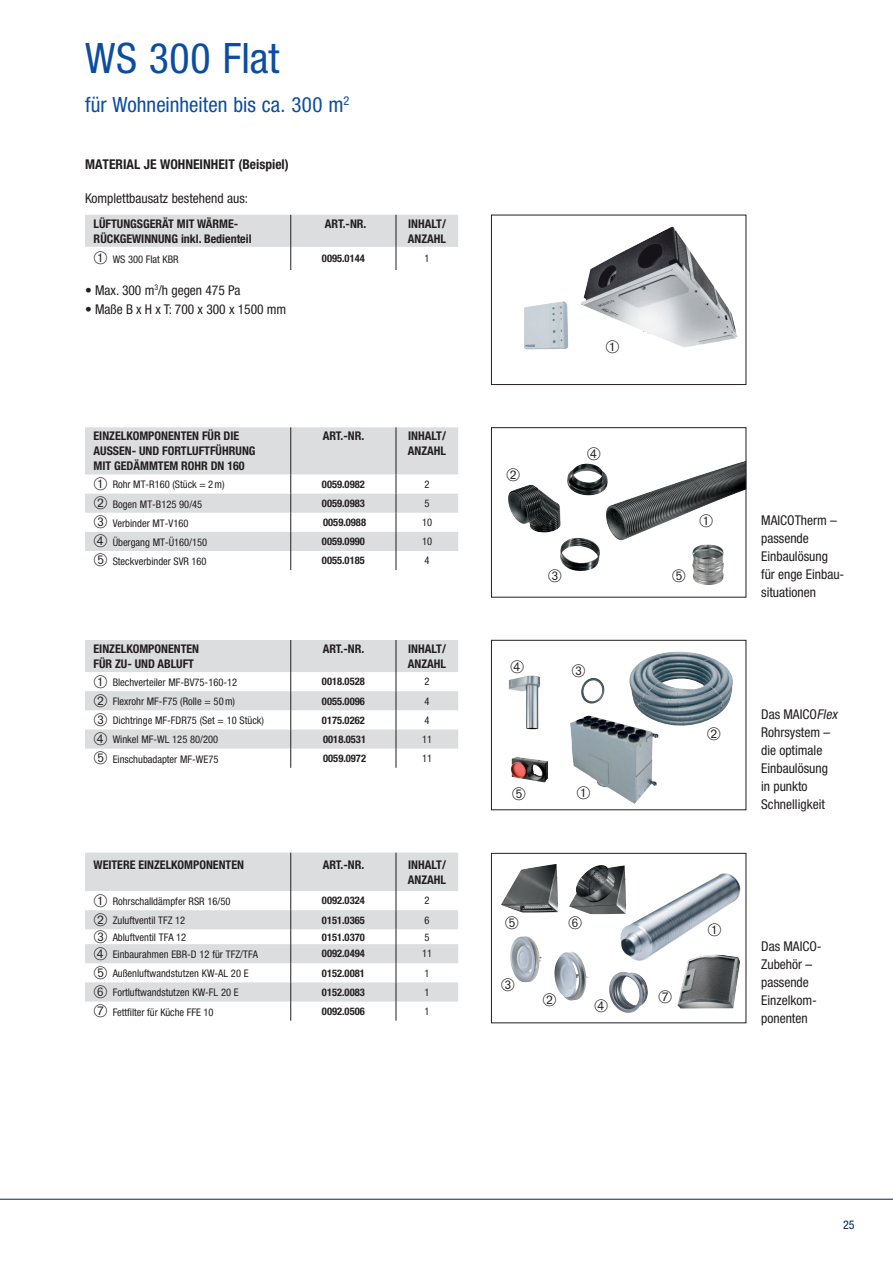
<style>
.page{position:relative;width:893px;height:1263px;background:#fff}
.page>*{position:absolute;margin:0;border:0;box-sizing:border-box;transform-origin:0 0}
.t1{font:condensed 42px "Helvetica Neue LTW1 G";letter-spacing:.01em;color:#0d4da1}
.t2{font:condensed 21px "Helvetica Neue LTW1 G";color:#0d4da1}
.t3{font:condensed 13.5px/18px "Helvetica Neue LTW1 G";color:#231f20}
.t4{font:700 condensed 13.5px "Helvetica Neue LTW1 G";color:#231f20}
.t5{font:700 condensed 12px/15px "Helvetica Neue LTW1 G";color:#231f20}
.t6{font:condensed 12px "Helvetica Neue LTW1 G";color:#002361}
.t7{font:condensed 10.5px "Helvetica Neue LTW1 G";color:#231f20}
.t8{font:700 condensed 10.5px "Helvetica Neue LTW1 G";color:#231f20}
.s1{font-style:italic}
</style>
<div class="page">
<hr style="left:0;top:1199px;width:893px;height:1px;background:#002361">
<div style="left:491px;top:215px;width:255px;height:170px;border:1px solid #231f20"></div>
<img style="left:524px;top:301px;width:44px;height:48px">
<img style="left:581px;top:227px;width:157px;height:120px">
<svg style="left:85px;top:427px;width:373px;height:124px;fill:#dcdddf"></svg>
<hr style="left:396px;top:427px;width:1px;height:47px;background:#231f20">
<svg style="left:290px;top:474px;width:1px;height:96px"></svg>
<svg style="left:396px;top:474px;width:1px;height:96px"></svg>
<hr style="left:290px;top:427px;width:1px;height:47px;background:#231f20">
<svg style="left:85px;top:853px;width:373px;height:148px;fill:#dcdddf"></svg>
<hr style="left:396px;top:853px;width:1px;height:38px;background:#231f20">
<svg style="left:396px;top:891px;width:1px;height:130px"></svg>
<hr style="left:290px;top:853px;width:1px;height:38px;background:#231f20">
<svg style="left:290px;top:891px;width:1px;height:130px"></svg>
<div style="left:491px;top:640px;width:255px;height:170px;border:1px solid #231f20"></div>
<img style="left:606px;top:461px;width:137px;height:76px">
<div style="left:491px;top:427px;width:255px;height:170px;border:1px solid #231f20"></div>
<img style="left:629px;top:652px;width:104px;height:74px">
<img style="left:509px;top:676px;width:31px;height:53px">
<img style="left:510px;top:756px;width:38px;height:26px">
<img style="left:581px;top:678px;width:24px;height:26px">
<img style="left:570px;top:715px;width:88px;height:89px">
<img style="left:692px;top:544px;width:32px;height:41px">
<div style="left:491px;top:853px;width:255px;height:170px;border:1px solid #231f20"></div>
<img style="left:620px;top:873px;width:121px;height:88px">
<img style="left:609px;top:972px;width:39px;height:41px">
<img style="left:510px;top:936px;width:23px;height:46px">
<img style="left:554px;top:952px;width:29px;height:48px">
<img style="left:677px;top:955px;width:63px;height:54px">
<img style="left:501px;top:864px;width:57px;height:49px">
<img style="left:569px;top:865px;width:57px;height:49px">
<svg style="left:85px;top:215px;width:373px;height:55px"></svg>
<svg style="left:85px;top:640px;width:373px;height:128px"></svg>
<svg style="left:606px;top:340px;width:13px;height:7px"></svg>
<svg style="left:577px;top:787px;width:13px;height:12px"></svg>
<svg style="left:700px;top:514px;width:13px;height:13px"></svg>
<svg style="left:708px;top:923px;width:13px;height:13px"></svg>
<svg style="left:554px;top:993px;width:2px;height:7px"></svg>
<svg style="left:510px;top:978px;width:4px;height:4px"></svg>
<h1 class="t1" style="left:85px;top:33px;width:196px">WS 300 Flat</h1>
<h2 class="t2" style="left:85px;top:92px;width:266px">für Wohneinheiten bis ca. 300 m<sup>2</sup></h2>
<p class="t4" style="left:85px;top:156px;width:205px">MATERIAL JE WOHNEINHEIT (Beispiel)</p>
<p class="t3" style="left:85px;top:189px;width:165px">Komplettbausatz bestehend aus:</p>
<p class="t5" style="left:94px;top:216px;width:160px">LÜFTUNGSGERÄT MIT WÄRME-<br>RÜCKGEWINNUNG inkl. Bedienteil</p>
<p class="t5" style="left:325px;top:216px;width:43px">ART.-NR.</p>
<p class="t5" style="left:408px;top:216px;width:40px">INHALT/<br>ANZAHL</p>
<p class="t7" style="left:94px;top:253px;width:87px">➀ WS 300 Flat KBR</p>
<p class="t8" style="left:322px;top:252px;width:44px">0095.0144</p>
<p class="t7" style="left:425px;top:252px;width:7px">1</p>
<p class="t3" style="left:85px;top:281px;width:157px">• Max. 300 m<sup>3</sup>/h gegen 475 Pa</p>
<p class="t3" style="left:85px;top:301px;width:203px">• Maße B x H x T: 700 x 300 x 1500 mm</p>
<p class="t5" style="left:94px;top:428px;width:164px">EINZELKOMPONENTEN FÜR DIE<br>AUSSEN- UND FORTLUFTFÜHRUNG<br>MIT GEDÄMMTEM ROHR DN 160</p>
<p class="t5" style="left:323px;top:428px;width:43px">ART.-NR.</p>
<p class="t5" style="left:408px;top:428px;width:40px">INHALT/<br>ANZAHL</p>
<p class="t7" style="left:94px;top:478px;width:133px">➀ Rohr MT-R160 (Stück = 2m)</p>
<p class="t8" style="left:322px;top:478px;width:44px">0059.0982</p>
<p class="t7" style="left:425px;top:478px;width:7px">2</p>
<p class="t7" style="left:94px;top:498px;width:110px">➁ Bogen MT-B125 90/45</p>
<p class="t8" style="left:322px;top:497px;width:44px">0059.0983</p>
<p class="t7" style="left:425px;top:497px;width:7px">5</p>
<p class="t7" style="left:94px;top:517px;width:96px">➂ Verbinder MT-V160</p>
<p class="t8" style="left:323px;top:516px;width:44px">0059.0988</p>
<p class="t7" style="left:422px;top:516px;width:12px">10</p>
<p class="t7" style="left:94px;top:536px;width:115px">➃ Übergang MT-Ü160/150</p>
<p class="t8" style="left:322px;top:535px;width:44px">0059.0990</p>
<p class="t7" style="left:422px;top:535px;width:12px">10</p>
<p class="t7" style="left:94px;top:555px;width:115px">➄ Steckverbinder SVR 160</p>
<p class="t8" style="left:322px;top:554px;width:44px">0055.0185</p>
<p class="t7" style="left:425px;top:554px;width:7px">4</p>
<p class="t5" style="left:94px;top:641px;width:107px">EINZELKOMPONENTEN<br>FÜR ZU- UND ABLUFT</p>
<p class="t5" style="left:323px;top:641px;width:43px">ART.-NR.</p>
<p class="t5" style="left:408px;top:641px;width:40px">INHALT/<br>ANZAHL</p>
<p class="t7" style="left:94px;top:676px;width:145px">➀ Blechverteiler MF-BV75-160-12</p>
<p class="t8" style="left:322px;top:675px;width:44px">0018.0528</p>
<p class="t7" style="left:425px;top:675px;width:7px">2</p>
<p class="t7" style="left:94px;top:695px;width:143px">➁ Flexrohr MF-F75 (Rolle = 50m)</p>
<p class="t8" style="left:322px;top:694px;width:44px">0055.0096</p>
<p class="t7" style="left:425px;top:695px;width:7px">4</p>
<p class="t7" style="left:94px;top:714px;width:172px">➂ Dichtringe MF-FDR75 (Set = 10 Stück)</p>
<p class="t8" style="left:322px;top:714px;width:44px">0175.0262</p>
<p class="t7" style="left:425px;top:714px;width:7px">4</p>
<p class="t7" style="left:94px;top:733px;width:126px">➃ Winkel MF-WL 125 80/200</p>
<p class="t8" style="left:323px;top:733px;width:44px">0018.0531</p>
<p class="t7" style="left:422px;top:733px;width:12px">11</p>
<p class="t7" style="left:94px;top:753px;width:126px">➄ Einschubadapter MF-WE75</p>
<p class="t8" style="left:323px;top:752px;width:44px">0059.0972</p>
<p class="t7" style="left:422px;top:752px;width:12px">11</p>
<p class="t5" style="left:94px;top:857px;width:152px">WEITERE EINZELKOMPONENTEN</p>
<p class="t5" style="left:323px;top:857px;width:43px">ART.-NR.</p>
<p class="t5" style="left:408px;top:857px;width:40px">INHALT/<br>ANZAHL</p>
<p class="t7" style="left:94px;top:895px;width:138px">➀ Rohrschalldämpfer RSR 16/50</p>
<p class="t8" style="left:322px;top:894px;width:44px">0092.0324</p>
<p class="t7" style="left:425px;top:894px;width:7px">2</p>
<p class="t7" style="left:94px;top:914px;width:93px">➁ Zuluftventil TFZ 12</p>
<p class="t8" style="left:322px;top:913px;width:44px">0151.0365</p>
<p class="t7" style="left:425px;top:914px;width:7px">6</p>
<p class="t7" style="left:94px;top:931px;width:94px">➂ Abluftventil TFA 12</p>
<p class="t8" style="left:322px;top:930px;width:44px">0151.0370</p>
<p class="t7" style="left:425px;top:930px;width:7px">5</p>
<p class="t7" style="left:94px;top:948px;width:166px">➃ Einbaurahmen EBR-D 12 für TFZ/TFA</p>
<p class="t8" style="left:322px;top:947px;width:44px">0092.0494</p>
<p class="t7" style="left:422px;top:947px;width:12px">11</p>
<p class="t7" style="left:94px;top:967px;width:157px">➄ Außenluftwandstutzen KW-AL 20 E</p>
<p class="t8" style="left:322px;top:966px;width:44px">0152.0081</p>
<p class="t7" style="left:425px;top:967px;width:7px">1</p>
<p class="t7" style="left:94px;top:986px;width:147px">➅ Fortluftwandstutzen KW-FL 20 E</p>
<p class="t8" style="left:322px;top:986px;width:44px">0152.0083</p>
<p class="t7" style="left:425px;top:986px;width:7px">1</p>
<p class="t7" style="left:94px;top:1005px;width:122px">➆ Fettfilter für Küche FFE 10</p>
<p class="t8" style="left:322px;top:1005px;width:44px">0092.0506</p>
<p class="t7" style="left:425px;top:1005px;width:7px">1</p>
<p class="t3" style="left:761px;top:512px;width:85px">MAICOTherm – passende<br>Einbaulösung für enge Einbau&shy;situationen</p>
<p class="t3" style="left:761px;top:705px;width:80px">Das MAICO<span class="s1">Flex<br></span>Rohrsystem – die optimale<br>Einbaulösung in punkto<br>Schnelligkeit</p>
<p class="t3" style="left:761px;top:937px;width:62px">Das MAICO-<br>Zubehör – passende<br>Einzelkom&shy;ponenten</p>
<p class="t6" style="left:843px;top:1217px;width:13px">25</p>
</div>
